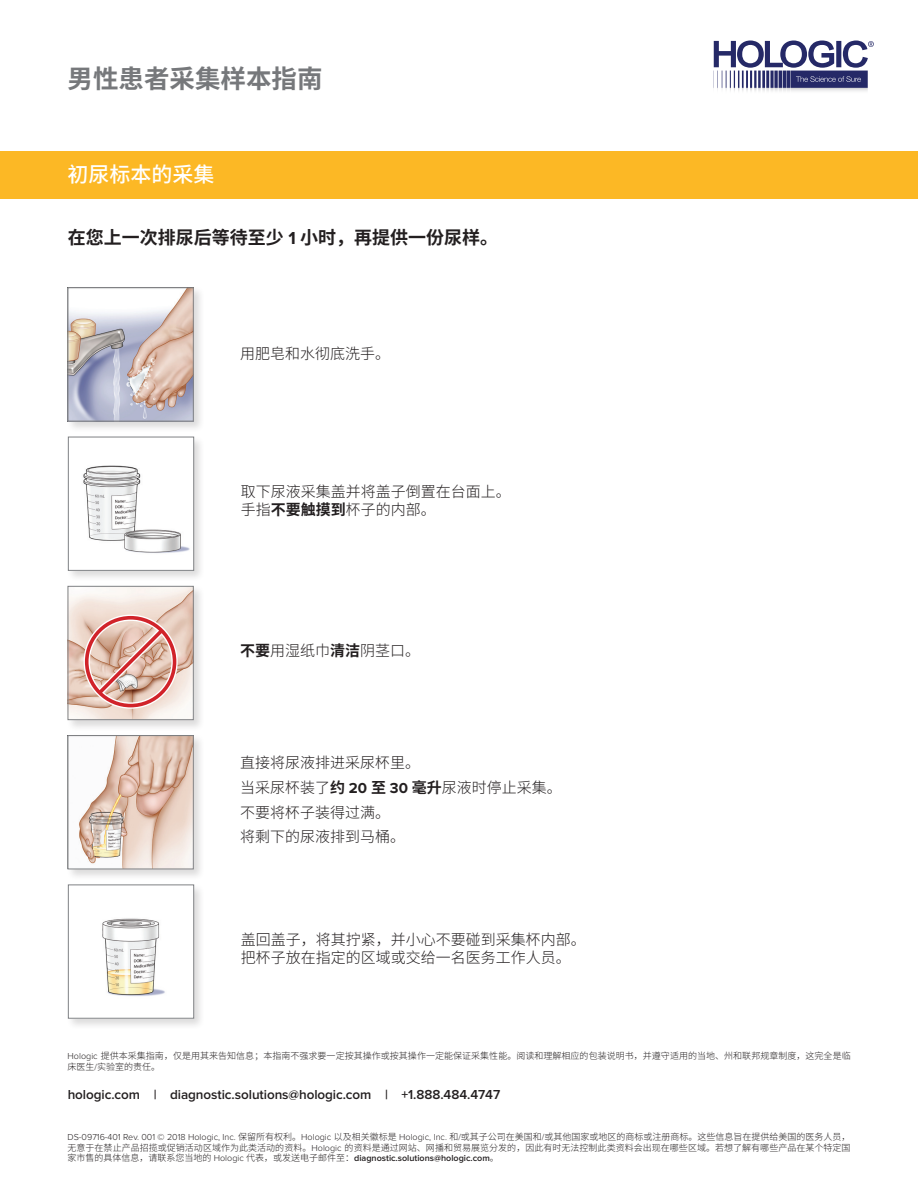
<style>
.page{position:relative;width:918px;height:1188px;background:#fff}
.page>*{position:absolute;margin:0;border:0;box-sizing:border-box;transform-origin:0 0}
.t1{font:700 25.5px "Noto Sans CJ Ksc";color:#76787b}
.t2{font:500 21px "Noto Sans CJ Ksc";color:#fff}
.t3{font:700 18px "Noto Sans CJ Ksc";color:#231f20}
.t4{font:300 15px/24.8px "Noto Sans CJ Ksc";color:#231f20}
.t5{font:600 13.5px "Proxima Nova";letter-spacing:-.005em;color:#231f20}
.t6{font:300 9px/10.5px "Noto Sans CJ Ksc";letter-spacing:.005em;color:#231f20}
.t7{font:600 9px "Proxima Nova";color:#231f20}
.s1{font-family:"Proxima Nova"}
.s2{font-weight:700}
.s3{font-family:"Proxima Nova";font-weight:700}
.s4{font-family:"Noto Sans CJ Ksc";font-weight:300}
.s5{font-weight:300}
</style>
<div class="page">
<div style="left:0;top:151px;width:918px;height:48px;background:#fcb825"></div>
<svg style="left:714px;top:40px;width:160px;height:51px"></svg>
<div style="left:66px;top:286px;width:139px;height:147px;background:#231f20;opacity:.16"></div>
<img style="left:70px;top:289px;width:122px;height:131px">
<div style="left:68px;top:287px;width:126px;height:135px;border:1px solid #808285"></div>
<div style="left:66px;top:435px;width:139px;height:148px;background:#231f20;opacity:.16"></div>
<div style="left:68px;top:437px;width:126px;height:133px;background:#fff"></div>
<img style="left:83px;top:465px;width:107px;height:88px">
<div style="left:68px;top:437px;width:126px;height:134px;border:1px solid #808285"></div>
<div style="left:66px;top:584px;width:139px;height:148px;background:#231f20;opacity:.16"></div>
<img style="left:70px;top:588px;width:122px;height:130px">
<div style="left:68px;top:586px;width:126px;height:134px;border:1px solid #808285"></div>
<div style="left:66px;top:734px;width:139px;height:147px;background:#231f20;opacity:.16"></div>
<img style="left:70px;top:737px;width:122px;height:130px">
<div style="left:68px;top:735px;width:126px;height:134px;border:1px solid #808285"></div>
<div style="left:66px;top:883px;width:139px;height:147px;background:#231f20;opacity:.16"></div>
<div style="left:68px;top:885px;width:126px;height:133px;background:#fff"></div>
<img style="left:102px;top:918px;width:63px;height:78px">
<div style="left:68px;top:884px;width:126px;height:135px;border:1px solid #808285"></div>
<div style="left:84px;top:615px;width:94px;height:94px;border:6px solid #fff;border-radius:50%"></div>
<div style="left:85px;top:616px;width:91px;height:91px;border:4px solid #d1232a;border-radius:50%"></div>
<svg style="left:91px;top:622px;width:80px;height:80px;background:#dcada1"></svg>
<h1 class="t1" style="left:68px;top:64px;width:256px">男性患者采集样本指南</h1>
<h2 class="t2" style="left:68px;top:162px;width:148px">初尿标本的采集</h2>
<h3 class="t3" style="left:68px;top:227px;width:432px">在您上一次排尿后等待至少 <span class="s1">1</span> 小时，再提供一份尿样。</h3>
<h3 class="t4" style="left:240px;top:341px;width:151px">用肥皂和水彻底洗手。</h3>
<h3 class="t4" style="left:241px;top:483px;width:271px;line-height:18px">取下尿液采集盖并将盖子倒置在台面上。手指<span class="s2">不要触摸到</span>杯子的内部。</h3>
<h3 class="t4" style="left:240px;top:638px;width:181px"><span class="s2">不要</span>用湿纸巾<span class="s2">清洁</span>阴茎口。</h3>
<h3 class="t4" style="left:240px;top:751px;width:323px">直接将尿液排进采尿杯里。<br>当采尿杯装了<span class="s2">约</span> <span class="s3">20</span> <span class="s2">至</span> <span class="s3">30</span> <span class="s2">毫升</span>尿液时停止采集。不要将杯子装得过满。<br>将剩下的尿液排到马桶。</h3>
<h3 class="t4" style="left:241px;top:931px;width:346px;line-height:18px">盖回盖子，将其拧紧，并小心不要碰到采集杯内部。把杯子放在指定的区域或交给一名医务工作人员。</h3>
<p class="t6" style="left:68px;top:1051px;width:785px"><span class="s1">Hologic</span> 提供本采集指南，仅是用其来告知信息；本指南不强求要一定按其操作或按其操作一定能保证采集性能。阅读和理解相应的包装说明书，并遵守适用的当地、州和联邦规章制度，这完全是临床医生<span class="s1">/</span>实验室的责任。</p>
<h3 class="t5" style="left:68px;top:1087px;width:434px">hologic.com | diagnostic.solutions@hologic.com | +1.888.484.4747</h3>
<p class="t6" style="left:67px;top:1132px;width:785px"><span class="s1">DS-09716-401 Rev. 001 © 2018 Hologic, Inc.</span> 保留所有权利。<span class="s1">Hologic</span> 以及相关徽标是 <span class="s1">Hologic, Inc.</span> 和<span class="s1">/</span>或其子公司在美国和<span class="s1">/</span>或其他国家或地区的商标或注册商标。这些信息旨在提供给美国的医务人员，无意于在禁止产品招揽或促销活动区域作为此类活动的资料。<span class="s1">Hologic</span> 的资料是通过网站、网播和贸易展览分发的，因此有时无法控制此类资料会出现在哪些区域。若想了解有哪些产品在某个特定国</p>
<p class="t7" style="left:67px;top:1153px;width:433px"><span class="s4">家市售的具体信息，请联系您当地的</span> <span class="s5">Hologic</span> <span class="s4">代表，或发送电子邮件至：</span>diagnostic.solutions@hologic.com<span class="s4">。</span></p>
</div>
